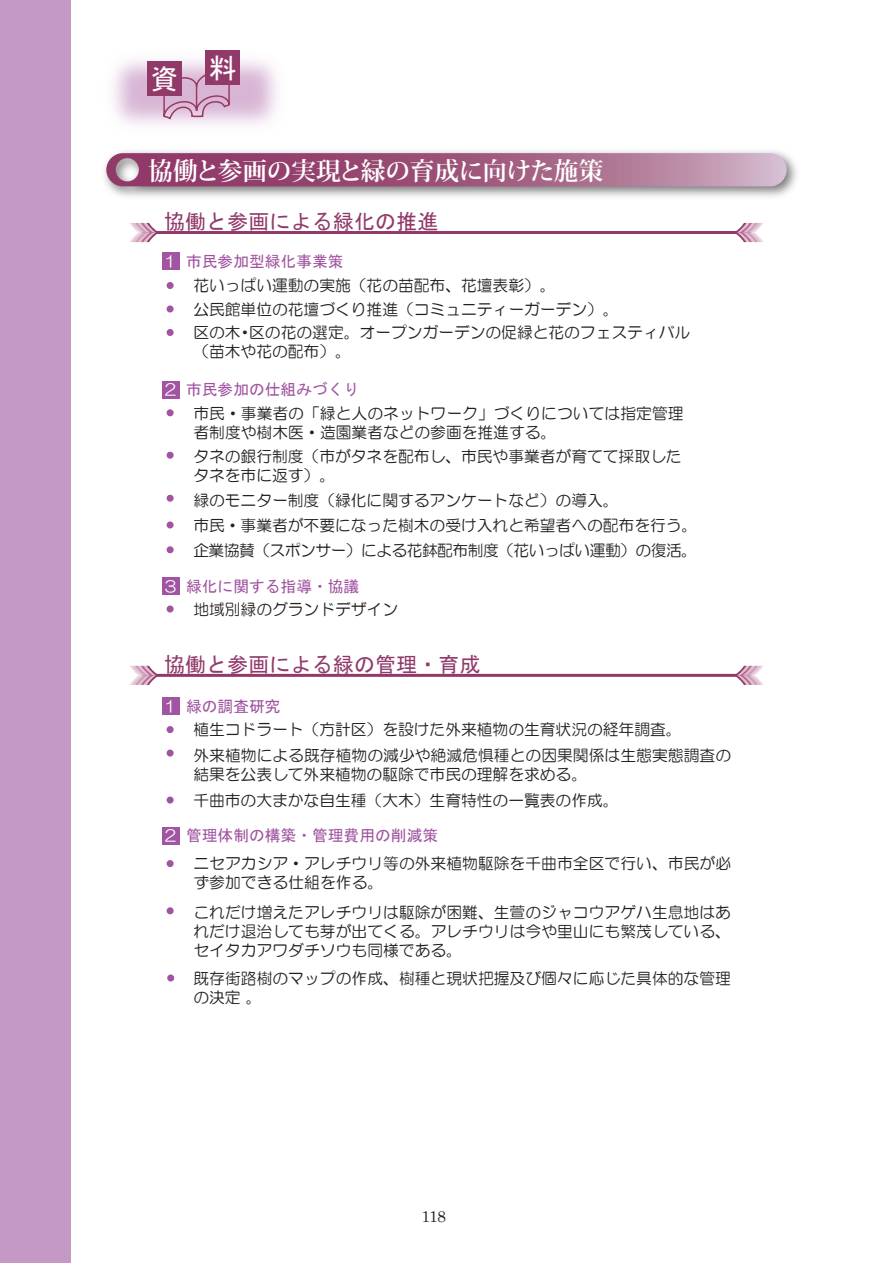
<style>
.page{position:relative;width:893px;height:1263px;background:#fff}
.page>*{position:absolute;margin:0;border:0;box-sizing:border-box;transform-origin:0 0}
.t1{font:27.9px "MS Gothic";color:#fff}
.t2{font:700 24.75px "Koz Min Pro";letter-spacing:-.01em;color:#fff}
.t3{font:21px "MS Gothic";letter-spacing:.005em;color:#913a6a}
.t4{font:16.5px "HG Maru Gothic MPRO";color:#a054a1}
.t5{font:15.75px/18.9px "HG Maru Gothic MPRO";color:#231f20}
.t6{font:15.75px "MS Gothic";color:#a054a1}
.t7{font:15.75px "Century";color:#231f20}
.s1{font-family:"HG Maru Gothic MPRO";color:#fff}
.s2{font-size:16.5px;color:#a054a1}
</style>
<div class="page">
<div style="left:0;top:0;width:70px;height:1263px;background:#c599c6"></div>
<img style="left:70px;top:14px;width:208px;height:156px">
<svg style="left:163px;top:69px;width:68px;height:52px;background:#d2abc7"></svg>
<div style="left:147px;top:61px;width:34px;height:34px;background:#913a6a"></div>
<div style="left:205px;top:50px;width:35px;height:35px;background:#913a6a"></div>
<img style="left:98px;top:145px;width:699px;height:52px">
<svg style="left:106px;top:153px;width:681px;height:33px;background:#a56487"></svg>
<hr style="left:140px;top:674px;width:612px;height:3px;background:#913a6a">
<svg style="left:130px;top:666px;width:29px;height:19px"></svg>
<svg style="left:734px;top:666px;width:29px;height:19px"></svg>
<hr style="left:140px;top:231px;width:612px;height:3px;background:#913a6a">
<svg style="left:130px;top:223px;width:27px;height:19px"></svg>
<svg style="left:736px;top:223px;width:27px;height:19px"></svg>
<div style="left:162px;top:252px;width:17px;height:17px;background:#a054a1"></div>
<svg style="left:166px;top:282px;width:8px;height:7px"></svg>
<svg style="left:166px;top:305px;width:8px;height:8px"></svg>
<svg style="left:166px;top:329px;width:8px;height:7px"></svg>
<div style="left:162px;top:381px;width:17px;height:17px;background:#a054a1"></div>
<svg style="left:166px;top:409px;width:8px;height:8px"></svg>
<svg style="left:166px;top:451px;width:8px;height:8px"></svg>
<svg style="left:166px;top:494px;width:8px;height:8px"></svg>
<svg style="left:166px;top:521px;width:8px;height:8px"></svg>
<svg style="left:166px;top:546px;width:8px;height:8px"></svg>
<div style="left:162px;top:577px;width:17px;height:17px;background:#a054a1"></div>
<svg style="left:166px;top:605px;width:8px;height:8px"></svg>
<div style="left:162px;top:698px;width:17px;height:17px;background:#a054a1"></div>
<svg style="left:166px;top:726px;width:8px;height:7px"></svg>
<svg style="left:166px;top:749px;width:8px;height:8px"></svg>
<svg style="left:166px;top:796px;width:8px;height:8px"></svg>
<div style="left:162px;top:827px;width:17px;height:17px;background:#a054a1"></div>
<svg style="left:166px;top:860px;width:8px;height:7px"></svg>
<svg style="left:166px;top:907px;width:8px;height:8px"></svg>
<svg style="left:167px;top:974px;width:8px;height:8px"></svg>
<h1 class="t1" style="left:150px;top:59px;width:88px">資 料</h1>
<h2 class="t2" style="left:148px;top:153px;width:457px">協働と参画の実現と緑の育成に向けた施策</h2>
<h3 class="t3" style="left:164px;top:211px;width:276px">協働と参画による緑化の推進</h3>
<p class="t6" style="left:162px;top:253px;width:183px"><span class="s1">１</span>市民参加型緑化事業策</p>
<p class="t5" style="left:162px;top:274px;width:530px;line-height:23.5px"><span class="s2">・</span> 花いっぱい運動の実施（花の苗配布、花壇表彰）。<br><span class="s2">・</span> 公民館単位の花壇づくり推進（コミュニティーガーデン）。<br><span class="s2">・</span> 区の木・区の花の選定。オープンガーデンの促緑と花のフェスティバル</p>
<p class="t5" style="left:193px;top:342px;width:159px">（苗木や花の配布）。</p>
<p class="t6" style="left:162px;top:382px;width:198px"><span class="s1">２</span>市民参加の仕組みづくり</p>
<p class="t5" style="left:193px;top:403px;width:492px;text-indent:-32px"><span class="s2">・</span> 市民・事業者の「緑と人のネットワーク」づくりについては指定管理者制度や樹木医・造園業者などの参画を推進する。</p>
<p class="t5" style="left:193px;top:447px;width:490px;text-indent:-32px"><span class="s2">・</span> タネの銀行制度（市がタネを配布し、市民や事業者が育てて採取したタネを市に返す）。</p>
<p class="t5" style="left:162px;top:488px;width:537px;line-height:24.8px"><span class="s2">・</span> 緑のモニター制度（緑化に関するアンケートなど）の導入。<br><span class="s2">・</span> 市民・事業者が不要になった樹木の受け入れと希望者への配布を行う。<span class="s2">・</span> 企業協賛（スポンサー）による花鉢配布制度（花いっぱい運動）の復活。</p>
<p class="t6" style="left:162px;top:578px;width:198px"><span class="s1">３</span>緑化に関する指導・協議</p>
<p class="t5" style="left:162px;top:600px;width:238px"><span class="s2">・</span> 地域別緑のグランドデザイン</p>
<h3 class="t3" style="left:164px;top:654px;width:318px">協働と参画による緑の管理・育成</h3>
<p class="t6" style="left:162px;top:698px;width:120px"><span class="s1">１</span>緑の調査研究</p>
<p class="t5" style="left:162px;top:717px;width:571px;line-height:25.8px"><span class="s2">・</span> 植生コドラート（方計区）を設けた外来植物の生育状況の経年調査。<br><span class="s2">・</span> 外来植物による既存植物の減少や絶滅危惧種との因果関係は生態実態調査の</p>
<p class="t5" style="left:162px;top:761px;width:458px;line-height:25.8px;text-align:center">結果を公表して外来植物の駆除で市民の理解を求める。<br><span class="s2">・</span> 千曲市の大まかな自生種（大木）生育特性の一覧表の作成。</p>
<p class="t6" style="left:162px;top:828px;width:277px"><span class="s1">２</span>管理体制の構築・管理費用の削減策</p>
<p class="t5" style="left:193px;top:854px;width:539px;text-indent:-32px"><span class="s2">・</span> ニセアカシア・アレチウリ等の外来植物駆除を千曲市全区で行い、市民が必ず参加できる仕組を作る。</p>
<p class="t4" style="left:162px;top:902px;width:18px">・</p>
<p class="t5" style="left:193px;top:903px;width:539px;text-align:justify">これだけ増えたアレチウリは駆除が困難、生萱のジャコウアゲハ生息地はあれだけ退治しても芽が出てくる。アレチウリは今や里山にも繁茂している、セイタカアワダチソウも同様である。</p>
<p class="t5" style="left:193px;top:969px;width:539px">既存街路樹のマップの作成、樹種と現状把握及び個々に応じた具体的な管理の決定 。</p>
<p class="t4" style="left:162px;top:970px;width:18px">・</p>
<p class="t7" style="left:421px;top:1203px;width:26px">118</p>
</div>
